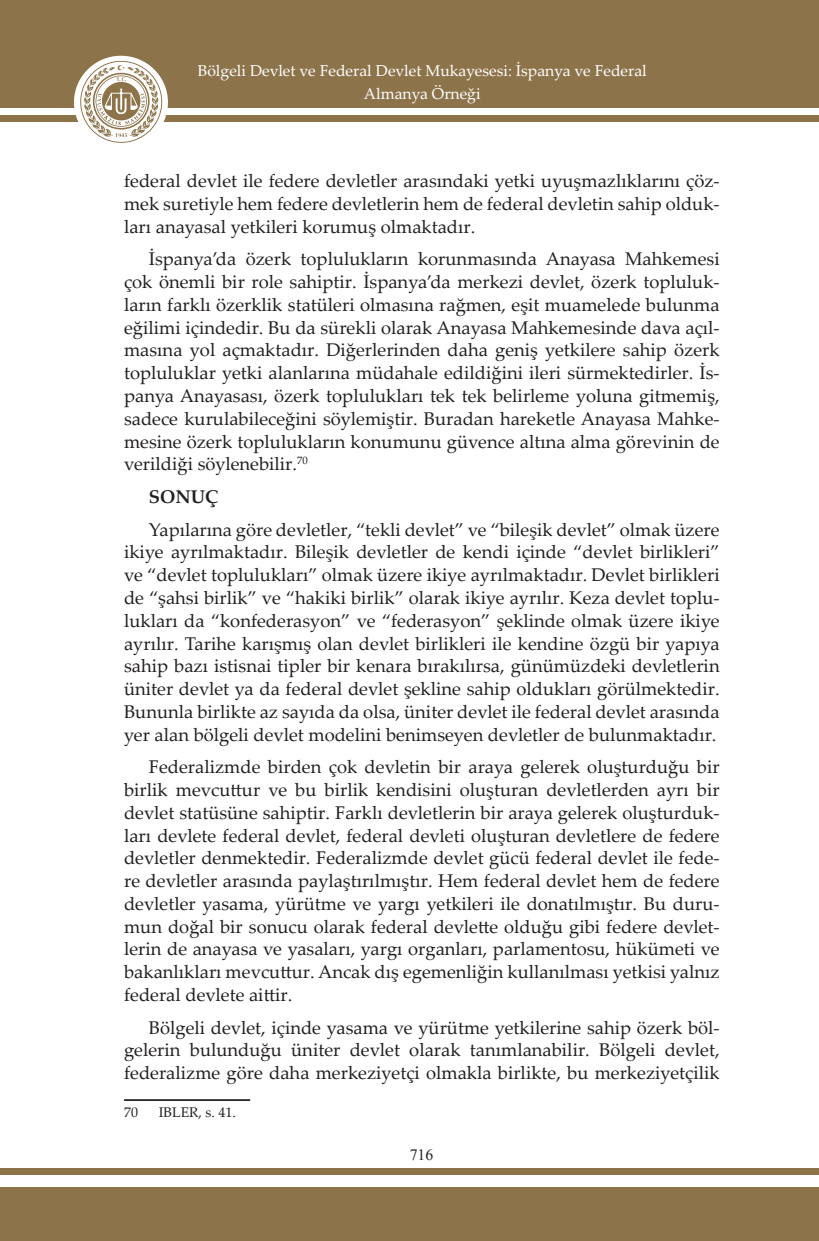
<style>
.page{position:relative;width:819px;height:1241px;background:#fff}
.page>*{position:absolute;margin:0;border:0;box-sizing:border-box;transform-origin:0 0}
.t1{font:18.38px/22.8px "Palatino Linotype";color:#231f20;text-align:justify}
.t2{font:700 18.38px "Palatino Linotype";color:#231f20}
.t3{font:15.75px/22.8px "Palatino Linotype";color:#fff;text-align:center}
.t4{font:15.75px "Times New Roman";color:#231f20}
.t5{font:14px "Palatino Linotype";color:#231f20}
</style>
<div class="page">
<div style="left:0;top:0;width:819px;height:108px;background:#8d734a"></div>
<div style="left:0;top:1187px;width:819px;height:53px;background:#8d734a"></div>
<div style="left:0;top:116px;width:819px;height:6px;background:#8d734a"></div>
<div style="left:0;top:1167px;width:819px;height:6px;background:#8d734a"></div>
<div style="left:74px;top:56px;width:94px;height:93px;background:#fff;border-radius:50%"></div>
<svg style="left:80px;top:61px;width:82px;height:82px"></svg>
<hr style="left:124px;top:1098px;width:126px;height:2px;background:#231f20">
<p class="t3" style="left:198px;top:59px;width:450px">Bölgeli Devlet ve Federal Devlet Mukayesesi: İspanya ve Federal<br>Almanya Örneği</p>
<p class="t1" style="left:124px;top:169px;width:597px">federal devlet ile federe devletler arasındaki yetki uyuşmazlıklarını çöz&shy;mek suretiyle hem federe devletlerin hem de federal devletin sahip olduk&shy;ları anayasal yetkileri korumuş olmaktadır.</p>
<p class="t1" style="left:124px;top:247px;width:597px;text-indent:25px">İspanya’da özerk toplulukların korunmasında Anayasa Mahkemesi çok önemli bir role sahiptir. İspanya’da merkezi devlet, özerk topluluk&shy;ların farklı özerklik statüleri olmasına rağmen, eşit muamelede bulunma eğilimi içindedir. Bu da sürekli olarak Anayasa Mahkemesinde dava açıl&shy;masına yol açmaktadır. Diğerlerinden daha geniş yetkilere sahip özerk topluluklar yetki alanlarına müdahale edildiğini ileri sürmektedirler. İs&shy;panya Anayasası, özerk toplulukları tek tek belirleme yoluna gitmemiş, sadece kurulabileceğini söylemiştir. Buradan hareketle Anayasa Mahke&shy;mesine özerk toplulukların konumunu güvence altına alma görevinin de verildiği söylenebilir.<sup>70</sup></p>
<p class="t2" style="left:149px;top:483px;width:71px">SONUÇ</p>
<p class="t1" style="left:124px;top:517px;width:597px;text-indent:25px">Yapılarına göre devletler, “tekli devlet” ve “bileşik devlet” olmak üzere ikiye ayrılmaktadır. Bileşik devletler de kendi içinde “devlet birlikleri” ve “devlet toplulukları” olmak üzere ikiye ayrılmaktadır. Devlet birlikleri de “şahsi birlik” ve “hakiki birlik” olarak ikiye ayrılır. Keza devlet toplu&shy;lukları da “konfederasyon” ve “federasyon” şeklinde olmak üzere ikiye ayrılır. Tarihe karışmış olan devlet birlikleri ile kendine özgü bir yapıya sahip bazı istisnai tipler bir kenara bırakılırsa, günümüzdeki devletlerin üniter devlet ya da federal devlet şekline sahip oldukları görülmektedir.<br>Bununla birlikte az sayıda da olsa, üniter devlet ile federal devlet arasında yer alan bölgeli devlet modelini benimseyen devletler de bulunmaktadır.</p>
<p class="t1" style="left:124px;top:754px;width:597px;text-indent:25px">Federalizmde birden çok devletin bir araya gelerek oluşturduğu bir birlik mevcuttur ve bu birlik kendisini oluşturan devletlerden ayrı bir devlet statüsüne sahiptir. Farklı devletlerin bir araya gelerek oluşturduk&shy;ları devlete federal devlet, federal devleti oluşturan devletlere de federe devletler denmektedir. Federalizmde devlet gücü federal devlet ile fede&shy;re devletler arasında paylaştırılmıştır. Hem federal devlet hem de federe devletler yasama, yürütme ve yargı yetkileri ile donatılmıştır. Bu duru&shy;mun doğal bir sonucu olarak federal devlette olduğu gibi federe devlet&shy;lerin de anayasa ve yasaları, yargı organları, parlamentosu, hükümeti ve bakanlıkları mevcuttur. Ancak dış egemenliğin kullanılması yetkisi yalnız federal devlete aittir.</p>
<p class="t1" style="left:124px;top:1015px;width:597px;text-indent:25px">Bölgeli devlet, içinde yasama ve yürütme yetkilerine sahip özerk böl&shy;gelerin bulunduğu üniter devlet olarak tanımlanabilir. Bölgeli devlet, federalizme göre daha merkeziyetçi olmakla birlikte, bu merkeziyetçilik</p>
<p class="t5" style="left:124px;top:1101px;width:15px">70</p>
<p class="t5" style="left:159px;top:1101px;width:79px">IBLER, s. 41.</p>
<p class="t4" style="left:409px;top:1143px;width:25px">716</p>
</div>
